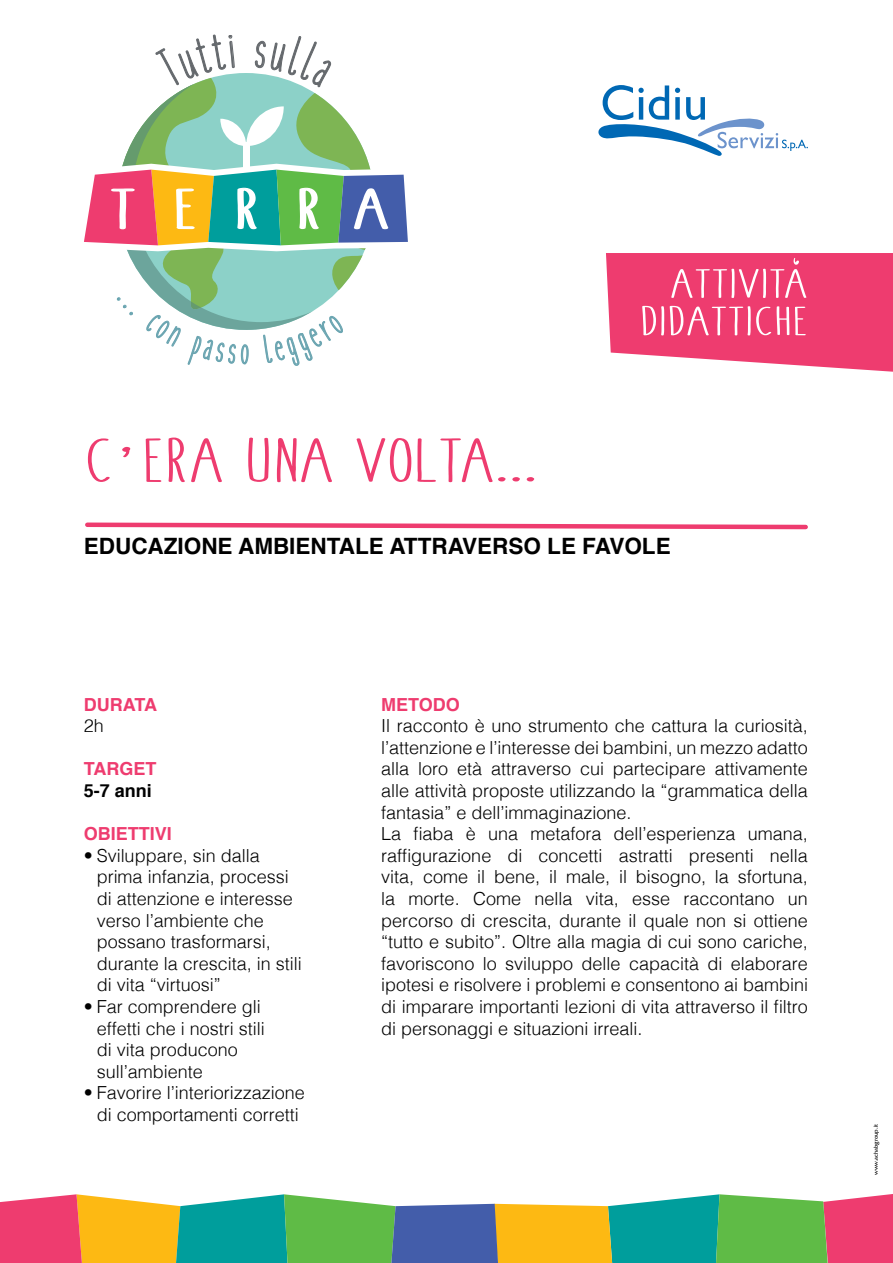
<style>
.page{position:relative;width:893px;height:1263px;background:#fff}
.page>*{position:absolute;margin:0;border:0;box-sizing:border-box;transform-origin:0 0}
.t1{font:48px "cookies&milk";color:#ee3c6f;scale:1.9 1}
.t2{font:43.5px "cookies&milk";letter-spacing:.39em;color:#fff;scale:2.18 1}
.t3{font:31.5px/37.5px "cookies&milk";color:#fff;text-align:right;scale:2 1}
.t4{font:700 22.5px "Helvetica";color:#000}
.t5{font:300 18px/21.6px "Helvetica";color:#000}
.t6{font:700 18px "Helvetica";color:#ee3c6f}
.t7{font:700 18px "Helvetica";color:#000}
.t8{font:6px "Friz Quadrata";color:#000}
</style>
<div class="page">
<svg style="left:85px;top:522px;width:723px;height:8px"></svg>
<svg style="left:0;top:1194px;width:893px;height:69px;background:#8e9e70"></svg>
<svg style="left:598px;top:85px;width:210px;height:71px"></svg>
<svg style="left:606px;top:253px;width:287px;height:119px;background:#ef4d7c"></svg>
<svg style="left:84px;top:34px;width:324px;height:332px"></svg>
<h2 class="t2" style="left:110px;top:180px;width:130px">TERRA</h2>
<h1 class="t1" style="left:84px;top:428px;width:240px">C’ERA UNA VOLTA...</h1>
<h3 class="t3" style="left:639px;top:267px;width:86px">ATTIVITA<br>DIDATTICHE</h3>
<p class="t4" style="left:84px;top:528px;width:588px">EDUCAZIONE AMBIENTALE ATTRAVERSO LE FAVOLE</p>
<p class="t6" style="left:84px;top:690px;width:75px">DURATA</p>
<p class="t5" style="left:84px;top:714px;width:22px">2h</p>
<p class="t6" style="left:84px;top:754px;width:74px">TARGET</p>
<p class="t7" style="left:84px;top:776px;width:70px">5-7 anni</p>
<p class="t6" style="left:84px;top:819px;width:90px">OBIETTIVI</p>
<p class="t5" style="left:97px;top:843px;width:207px;text-indent:-13px">• Sviluppare, sin dalla prima infanzia, processi di attenzione e interesse verso l’ambiente che possano trasformarsi, durante la crescita, in stili di vita “virtuosi”</p>
<p class="t5" style="left:97px;top:994px;width:170px;text-indent:-13px">• Far comprendere gli effetti che i nostri stili di vita producono sull’ambiente</p>
<p class="t5" style="left:84px;top:1081px;width:222px;text-align:center">• Favorire l’interiorizzazione di comportamenti corretti</p>
<p class="t6" style="left:381px;top:690px;width:80px">METODO</p>
<p class="t5" style="left:381px;top:714px;width:428px">Il racconto è uno strumento che cattura la curiosità, l’attenzione e l’interesse dei bambini, un mezzo adatto alla loro età attraverso cui partecipare attivamente alle attività proposte utilizzando la “grammatica della fantasia” e dell’immaginazione.<br>La fiaba è una metafora dell’esperienza umana, raffigurazione di concetti astratti presenti nella vita, come il bene, il male, il bisogno, la sfortuna, la morte. Come nella vita, esse raccontano un percorso di crescita, durante il quale non si ottiene “tutto e subito”. Oltre alla magia di cui sono cariche, favoriscono lo sviluppo delle capacità di elaborare ipotesi e risolvere i problemi e consentono ai bambini di imparare importanti lezioni di vita attraverso il filtro di personaggi e situazioni irreali.</p>
<p class="t8" style="left:873px;top:1175px;width:52px;rotate:-90deg">www.achabgroup.it</p>
</div>
